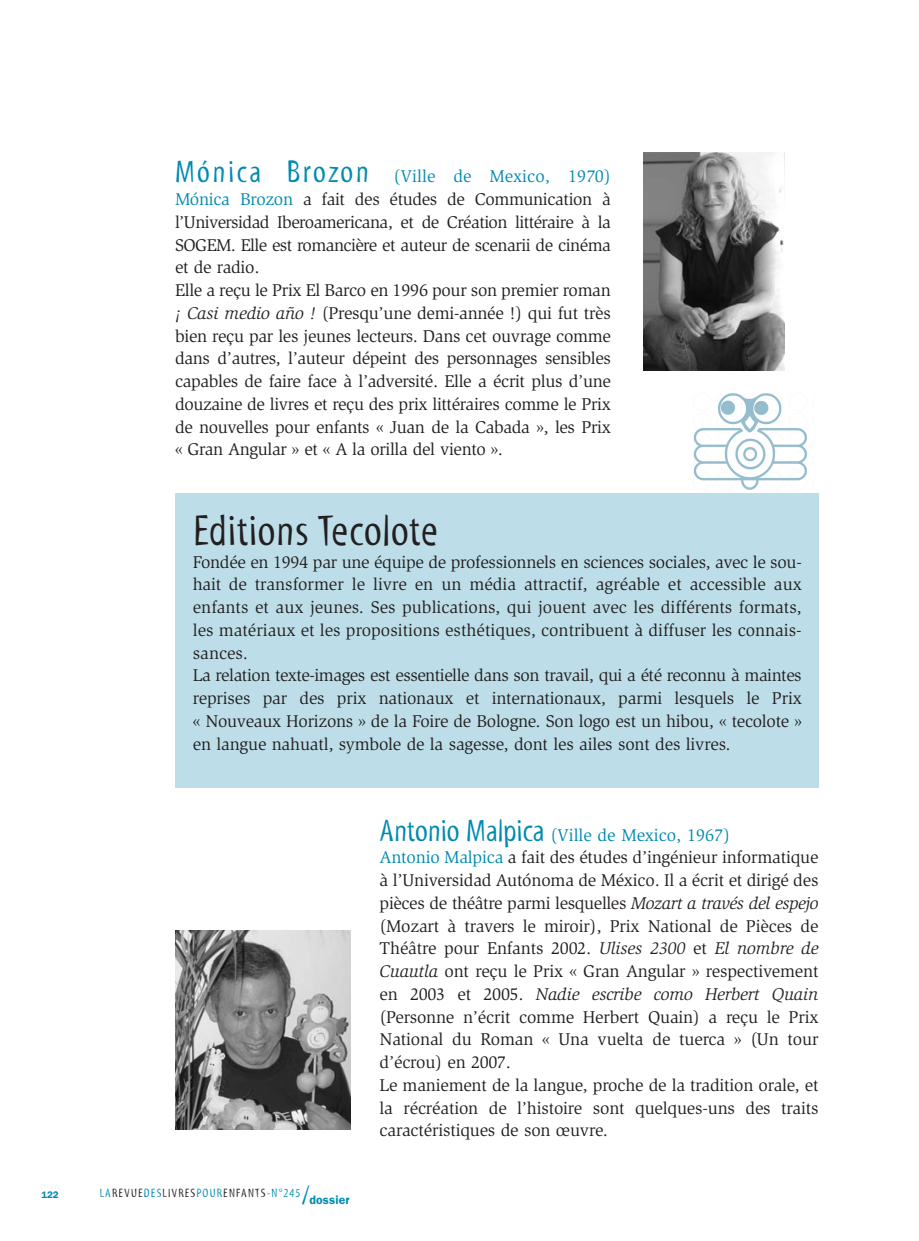
<style>
.page{position:relative;width:919px;height:1241px;background:#fff}
.page>*{position:absolute;margin:0;border:0;box-sizing:border-box;transform-origin:0 0}
.t1{font:43.75px "Myriad Tilt";letter-spacing:.015em;color:#231f20}
.t2{font:17.5px/22.8px "Slimbach";letter-spacing:-.015em;color:#231f20}
.t3{font:12.25px "Myriad Tilt";letter-spacing:.1em;color:#231f20}
.t4{font:600 9.62px "Franklin Gothic";color:#008ab0}
.s1{font-family:"Myriad Tilt";font-size:31.5px;color:#008ab0}
.s2{color:#008ab0}
.s3{font-style:italic}
.s4{font-size:26.25px;color:#008ab0}
.s5{font-family:"Franklin Gothic";font-weight:600;color:#008ab0}
</style>
<div class="page">
<div style="left:175px;top:493px;width:644px;height:295px;background:#bddee9"></div>
<img style="left:693px;top:393px;width:114px;height:97px">
<img style="left:643px;top:152px;width:141px;height:218px">
<img style="left:176px;top:931px;width:174px;height:198px">
<p class="t4" style="left:41px;top:1191px;width:19px">122</p>
<p class="t2" style="left:175px;top:166px;width:437px"><span class="s1">Mónica Brozon</span> <span class="s2">(Ville de Mexico, 1970)<br>Mónica Brozon</span> a fait des études de Communication à l’Universidad Iberoamericana, et de Création littéraire à la SOGEM. Elle est romancière et auteur de scenarii de cinéma et de radio.<br>Elle a reçu le Prix El Barco en 1996 pour son premier roman <span class="s3">¡ Casi medio año !</span> (Presqu’une demi-année !) qui fut très bien reçu par les jeunes lecteurs. Dans cet ouvrage comme dans d’autres, l’auteur dépeint des personnages sensibles capables de faire face à l’adversité. Elle a écrit plus d’une douzaine de livres et reçu des prix littéraires comme le Prix de nouvelles pour enfants « Juan de la Cabada », les Prix « Gran Angular » et « A la orilla del viento ».</p>
<h1 class="t1" style="left:193px;top:514px;width:246px">Editions Tecolote</h1>
<p class="t2" style="left:193px;top:552px;width:610px">Fondée en 1994 par une équipe de professionnels en sciences sociales, avec le sou&shy;hait de transformer le livre en un média attractif, agréable et accessible aux enfants et aux jeunes. Ses publications, qui jouent avec les différents formats, les matériaux et les propositions esthétiques, contribuent à diffuser les connais&shy;sances.<br>La relation texte-images est essentielle dans son travail, qui a été reconnu à maintes reprises par des prix nationaux et internationaux, parmi lesquels le Prix « Nouveaux Horizons » de la Foire de Bologne. Son logo est un hibou, « tecolote » en langue nahuatl, symbole de la sagesse, dont les ailes sont des livres.</p>
<p class="t3" style="left:100px;top:1189px;width:251px"><span class="s2">LA</span>REVUE<span class="s2">DES</span>LIVRES<span class="s2">POUR</span>ENFANTS<span class="s2">-N°245</span><span class="s4">/</span><span class="s5">dossier</span></p>
<p class="t2" style="left:379px;top:825px;width:440px"><span class="s1">Antonio Malpica</span> <span class="s2">(Ville de Mexico, 1967)<br>Antonio Malpica</span> a fait des études d’ingénieur informatique à l’Universidad Autónoma de México. Il a écrit et dirigé des pièces de théâtre parmi lesquelles <span class="s3">Mozart a través del espejo </span>(Mozart à travers le miroir), Prix National de Pièces de Théâtre pour Enfants 2002. <span class="s3">Ulises 2300</span> et <span class="s3">El nombre de Cuautla</span> ont reçu le Prix « Gran Angular » respectivement en 2003 et 2005. <span class="s3">Nadie escribe como Herbert Quain </span>(Personne n’écrit comme Herbert Quain) a reçu le Prix National du Roman « Una vuelta de tuerca » (Un tour d’écrou) en 2007.<br>Le maniement de la langue, proche de la tradition orale, et la récréation de l’histoire sont quelques-uns des traits caractéristiques de son œuvre.</p>
</div>
